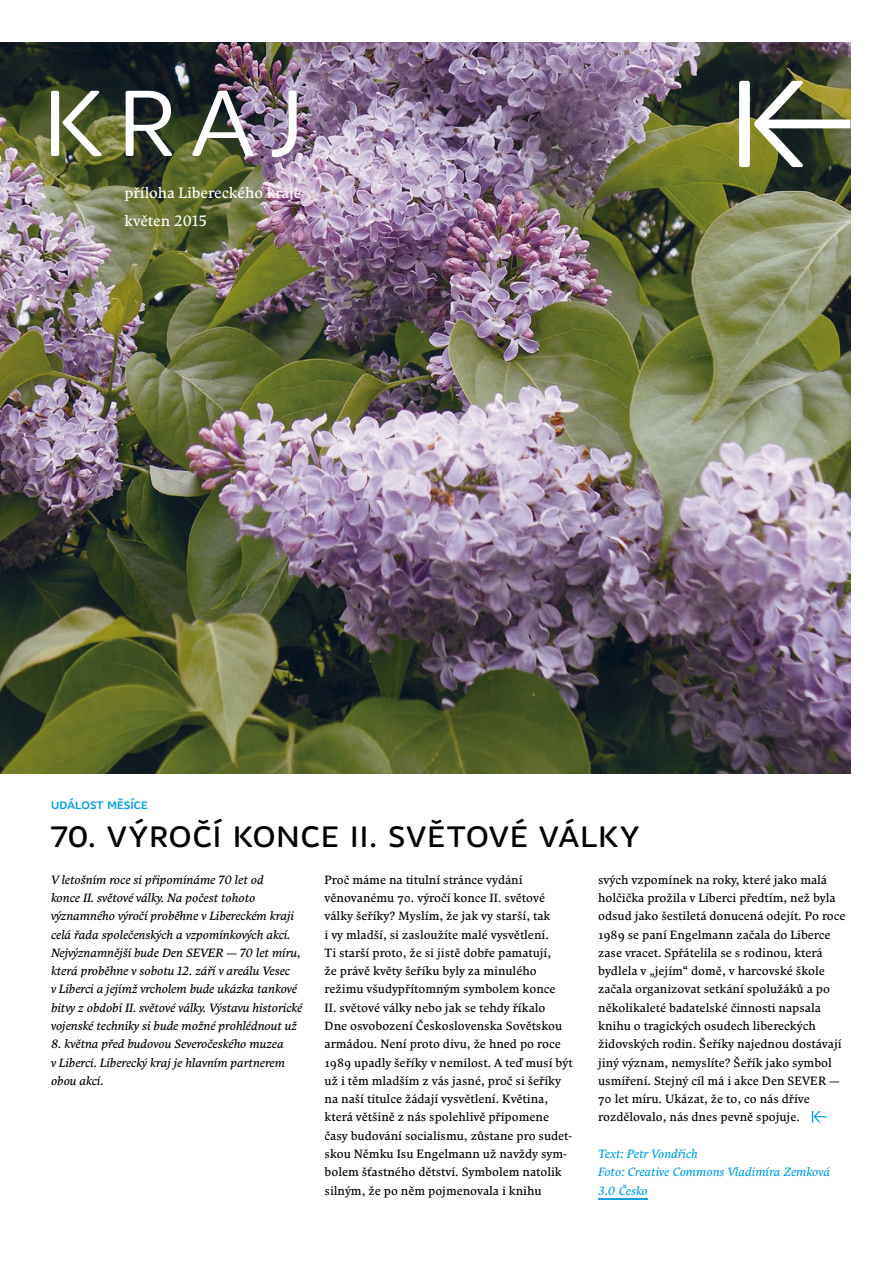
<style>
.page{position:relative;width:893px;height:1263px;background:#fff}
.page>*{position:absolute;margin:0;border:0;box-sizing:border-box;transform-origin:0 0}
.t1{font:500 30px "Knedle";letter-spacing:.04em;color:#000}
.t2{font:15px/28.5px "Comenia Serif";color:#fff}
.t3{font:500 13.5px "Knedle";color:#009fe3}
.t4{font:12px/18.3px "Comenia Serif";color:#000}
.t5{font:italic 12px/18.3px "Comenia Serif";color:#000}
.t6{font:italic 12px/18.3px "Comenia Serif";color:#009fe3}
</style>
<div class="page">
<img style="left:0;top:43px;width:850px;height:731px">
<div style="left:739px;top:81px;width:11px;height:86px;background:#fff;border-radius:3px"></div>
<svg style="left:754px;top:81px;width:96px;height:86px"></svg>
<svg style="left:51px;top:91px;width:51px;height:65px"></svg>
<svg style="left:126px;top:91px;width:47px;height:65px"></svg>
<img style="left:192px;top:91px;width:61px;height:65px">
<svg style="left:272px;top:91px;width:25px;height:66px"></svg>
<hr style="left:598px;top:1198px;width:50px;height:2px;background:#009fe3">
<svg style="left:812px;top:1111px;width:15px;height:11px"></svg>
<p class="t2" style="left:124px;top:178px;width:178px">příloha Libereckého kraje květen 2015</p>
<p class="t3" style="left:51px;top:795px;width:98px">událost měsíce</p>
<h1 class="t1" style="left:51px;top:816px;width:590px">70. VÝROČÍ KONCE II. SVĚTOVÉ VÁLKY</h1>
<p class="t5" style="left:51px;top:870px;width:253px">V letošním roce si připomínáme 70 let od<br>konce II. světové války. Na počest tohoto významného výročí proběhne v Libereckém kraji celá řada společenských a vzpomínkových akcí.<br>Nejvýznamnější bude Den SEVER — 70 let míru, která proběhne v sobotu 12. září v areálu Vesec<br>v Liberci a jejímž vrcholem bude ukázka tankové bitvy z období II. světové války. Výstavu historické vojenské techniky si bude možné prohlédnout už</p>
<p class="t5" style="left:51px;top:1035px;width:235px;text-align:justify">8. května před budovou Severočeského muzea v Liberci. Liberecký kraj je hlavním partnerem obou akcí.</p>
<p class="t4" style="left:325px;top:870px;width:250px">Proč máme na titulní stránce vydání věnovanému 70. výročí konce II. světové války šeříky? Myslím, že jak vy starší, tak<br>i vy mladší, si zasloužíte malé vysvětlení.<br>Ti starší proto, že si jistě dobře pamatují,<br>že právě květy šeříku byly za minulého režimu všudypřítomným symbolem konce<br>II. světové války nebo jak se tehdy říkalo<br>Dne osvobození Československa Sovětskou armádou. Není proto divu, že hned po roce 1989 upadly šeříky v nemilost. A teď musí být už i těm mladším z vás jasné, proč si šeříky na naší titulce žádají vysvětlení. Květina, která většině z nás spolehlivě připomene časy budování socialismu, zůstane pro sudet&shy;skou Němku Isu Engelmann už navždy sym&shy;bolem šťastného dětství. Symbolem natolik silným, že po něm pojmenovala i knihu</p>
<p class="t4" style="left:598px;top:870px;width:249px">svých vzpomínek na roky, které jako malá holčička prožila v Liberci předtím, než byla odsud jako šestiletá donucená odejít. Po roce 1989 se paní Engelmann začala do Liberce zase vracet. Spřátelila se s rodinou, která bydlela v „jejím“ domě, v harcovské škole začala organizovat setkání spolužáků a po několikaleté badatelské činnosti napsala knihu o tragických osudech libereckých židovských rodin. Šeříky najednou dostávají jiný význam, nemyslíte? Šeřík jako symbol usmíření. Stejný cíl má i akce Den SEVER — 70 let míru. Ukázat, že to, co nás dříve rozdělovalo, nás dnes pevně spojuje.</p>
<p class="t6" style="left:598px;top:1144px;width:233px">Text: Petr Vondřich<br>Foto: Creative Commons Vladimíra Zemková<br>3.0 Česko</p>
</div>
